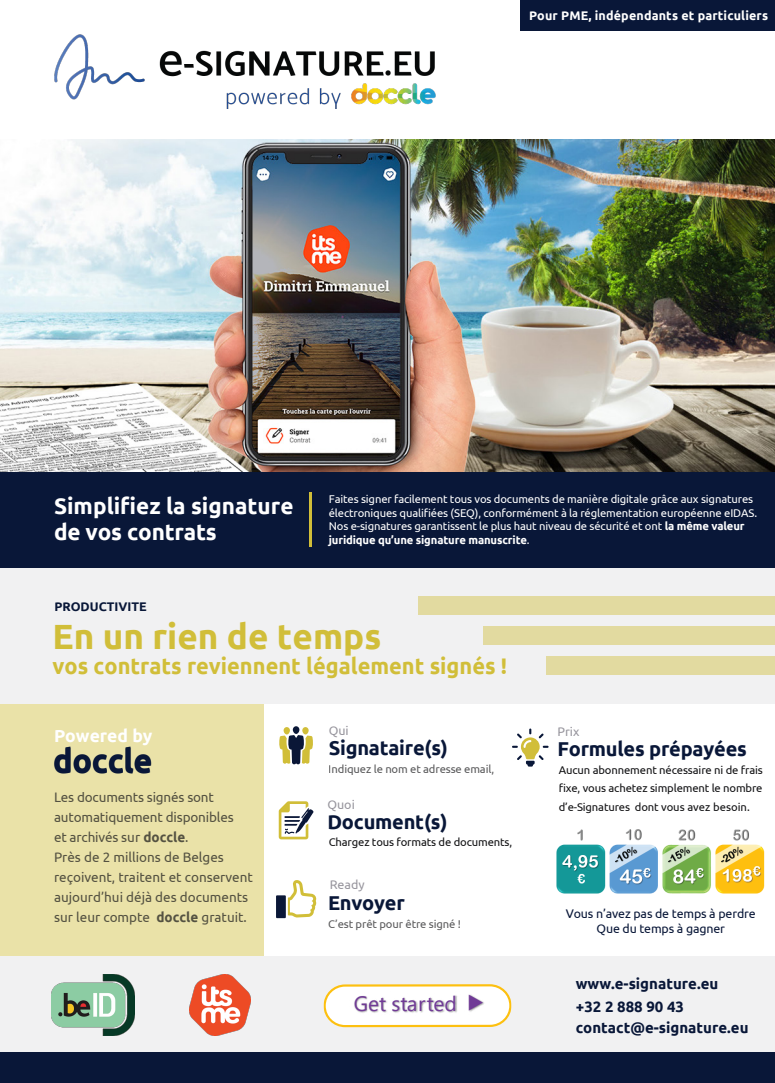
<style>
.page{position:relative;width:775px;height:1083px;background:#fff}
.page>*{position:absolute;margin:0;border:0;box-sizing:border-box;transform-origin:0 0}
.t1{font:700 35px "Ubuntu";color:#d1be39}
.t2{font:700 32.5px "Ubuntu";letter-spacing:-.01em;color:#091738}
.t3{font:700 22.5px "Ubuntu";color:#d1be39}
.t4{font:700 22.5px/26px "Ubuntu";color:#fff}
.t5{font:20.88px "Segoe UI";color:#703a96}
.t6{font:700 20px "Ubuntu";letter-spacing:-.01em;color:#091738}
.t7{font:700 17.5px "Ubuntu";color:#fff}
.t8{font:700 15px/21.2px "Ubuntu";color:#091738}
.t9{font:13.75px/20px "Ubuntu";color:#131315}
.t10{font:12.5px/15px "Ubuntu";letter-spacing:-.01em;color:#091738;text-align:center}
.t11{font:700 12.5px "Ubuntu";letter-spacing:.01em;color:#fff}
.t12{font:12.5px "Ubuntu";color:#98969e}
.t13{font:700 12.5px "Ubuntu";color:#091738}
.t14{font:11.25px/13.8px "Ubuntu";letter-spacing:-.01em;color:#fff}
.t15{font:11.25px/18.8px "Ubuntu";letter-spacing:-.01em;color:#131315;text-align:justify}
.s1{font-weight:700}
</style>
<div class="page">
<div style="left:0;top:698px;width:263px;height:263px;background:#eae2a8"></div>
<img style="left:0;top:140px;width:774px;height:332px">
<div style="left:0;top:472px;width:774px;height:97px;background:#091738"></div>
<hr style="left:309px;top:492px;width:3px;height:55px;background:#d1be39">
<div style="left:0;top:568px;width:774px;height:135px;background:#f1f1f2"></div>
<div style="left:0;top:955px;width:774px;height:103px;background:#f1f1f2"></div>
<svg style="left:512px;top:728px;width:36px;height:38px"></svg>
<div style="left:418px;top:596px;width:356px;height:19px;background:#e2daa0"></div>
<div style="left:519px;top:0;width:255px;height:30px;background:#091738"></div>
<div style="left:0;top:1052px;width:774px;height:30px;background:#091738"></div>
<div style="left:546px;top:656px;width:228px;height:19px;background:#e2daa0"></div>
<div style="left:483px;top:626px;width:291px;height:19px;background:#e2daa0"></div>
<img style="left:51px;top:974px;width:84px;height:61px">
<img style="left:189px;top:974px;width:61px;height:61px">
<svg style="left:278px;top:801px;width:36px;height:38px"></svg>
<div style="left:276px;top:895px;width:10px;height:23px;background:#0a1737"></div>
<svg style="left:288px;top:880px;width:28px;height:37px"></svg>
<svg style="left:279px;top:727px;width:34px;height:37px"></svg>
<img style="left:556px;top:829px;width:209px;height:65px">
<svg style="left:324px;top:985px;width:186px;height:41px"></svg>
<img style="left:339px;top:984px;width:107px;height:44px">
<img style="left:446px;top:984px;width:57px;height:44px">
<img style="left:54px;top:34px;width:382px;height:75px">
<svg style="left:468px;top:994px;width:15px;height:16px"></svg>
<p class="t11" style="left:528px;top:8px;width:240px">Pour PME, indépendants et particuliers</p>
<h3 class="t4" style="left:54px;top:492px;width:241px">Simplifiez la signature de vos contrats</h3>
<p class="t13" style="left:54px;top:598px;width:94px">PRODUCTIVITE</p>
<p class="t14" style="left:328px;top:491px;width:429px">Faites signer facilement tous vos documents de manière digitale grâce aux signatures électroniques qualifiées (SEQ), conformément à la réglementation européenne eIDAS.<br>Nos e-signatures garantissent le plus haut niveau de sécurité et ont <span class="s1">la même valeur juridique qu’une signature manuscrite</span>.</p>
<h1 class="t1" style="left:52px;top:615px;width:330px">En un rien de temps</h1>
<h3 class="t3" style="left:52px;top:652px;width:456px">vos contrats reviennent légalement signés !</h3>
<h3 class="t7" style="left:54px;top:725px;width:100px">Powered by</h3>
<h2 class="t2" style="left:53px;top:740px;width:101px">doccle</h2>
<p class="t9" style="left:54px;top:786px;width:200px">Les documents signés sont automatiquement disponibles<br>et archivés sur <span class="s1">doccle</span>.<br>Près de 2 millions de Belges reçoivent, traitent et conservent aujourd’hui déjà des documents sur leur compte <span class="s1">doccle</span> gratuit.</p>
<p class="t12" style="left:328px;top:722px;width:22px">Qui</p>
<h3 class="t6" style="left:328px;top:735px;width:121px">Signataire(s)</h3>
<p class="t15" style="left:328px;top:759px;width:167px">Indiquez le nom et adresse email,</p>
<p class="t12" style="left:327px;top:797px;width:29px">Quoi</p>
<h3 class="t6" style="left:327px;top:810px;width:121px">Document(s)</h3>
<p class="t15" style="left:328px;top:832px;width:185px">Chargez tous formats de documents,</p>
<p class="t12" style="left:329px;top:876px;width:36px">Ready</p>
<h3 class="t6" style="left:328px;top:891px;width:78px">Envoyer</h3>
<p class="t15" style="left:328px;top:914px;width:134px">C’est prêt pour être signé !</p>
<h3 class="t5" style="left:353px;top:983px;width:105px">Get started</h3>
<p class="t12" style="left:557px;top:723px;width:23px">Prix</p>
<h3 class="t6" style="left:557px;top:736px;width:191px">Formules prépayées</h3>
<p class="t15" style="left:558px;top:760px;width:205px">Aucun abonnement nécessaire ni de frais fixe, vous achetez simplement le nombre d’e-Signatures dont vous avez besoin.</p>
<p class="t10" style="left:565px;top:905px;width:191px">Vous n’avez pas de temps à perdre<br>Que du temps à gagner</p>
<h3 class="t8" style="left:575px;top:972px;width:144px">www.e-signature.eu</h3>
<h3 class="t8" style="left:575px;top:995px;width:174px">+32 2 888 90 43 contact@e-signature.eu</h3>
</div>
